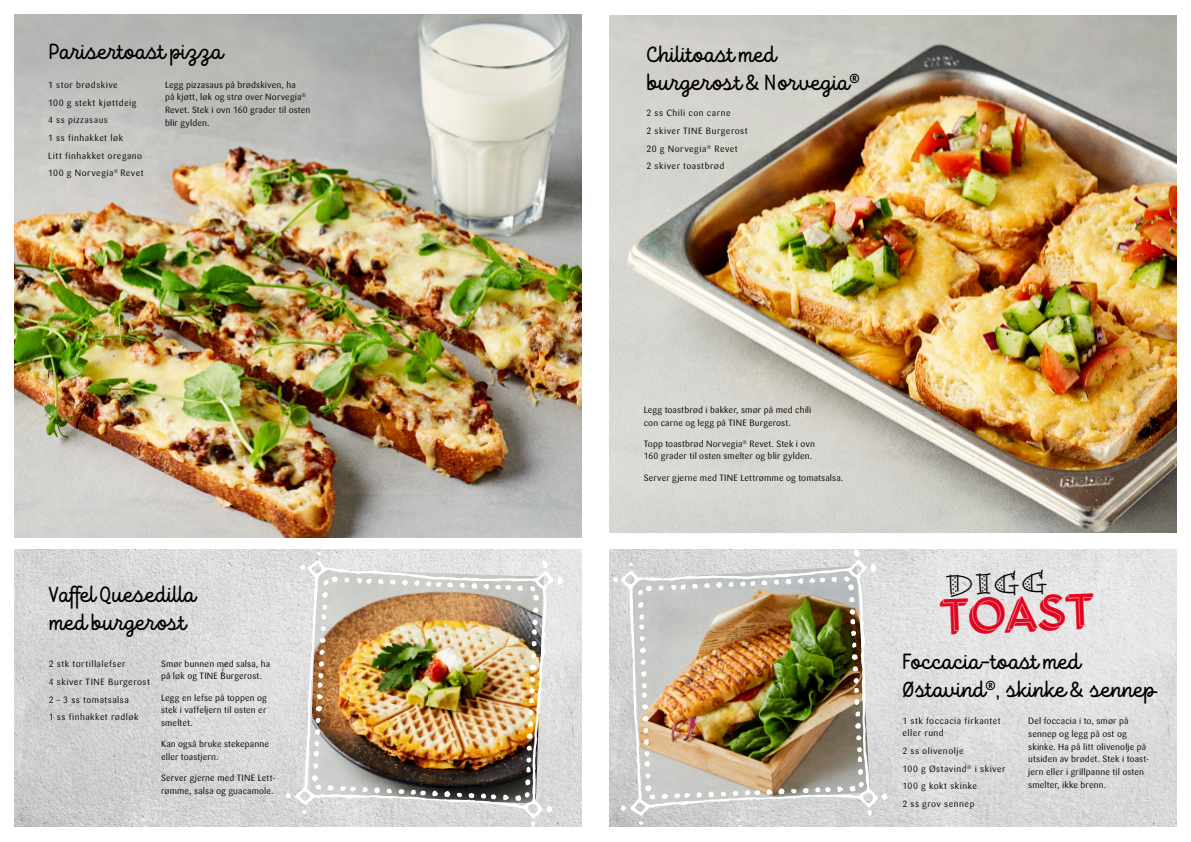
<style>
.page{position:relative;width:1191px;height:842px;background:#fff}
.page>*{position:absolute;margin:0;border:0;box-sizing:border-box;transform-origin:0 0}
.t1{font:45.3px "Town 31 Dimensional";color:#e30520}
.t2{font:32.1px "Bermuda LP Std Dots";color:#000}
.t3{font:22px/28px "TT Milks Script";color:#000}
.Avsnitt_beskrivelse{font:9px/12.7px "TINE Sari";letter-spacing:.015em;color:#000}
.Avsnitt_Ingredienser{font:9px/12px "TINE Sari";letter-spacing:.055em;color:#000}
</style>
<div class="page">
<img style="left:14px;top:550px;width:567px;height:276px">
<img style="left:609px;top:550px;width:567px;height:276px">
<img style="left:14px;top:14px;width:567px;height:523px">
<img style="left:609px;top:15px;width:567px;height:518px">
<img style="left:613px;top:550px;width:276px;height:276px">
<img style="left:286px;top:551px;width:277px;height:276px">
<p class="t3" style="left:48px;top:38px;width:175px">Parisertoast pizza</p>
<p class="Avsnitt_beskrivelse" style="left:165px;top:78px;width:147px">Legg pizzasaus på brødskiven, ha<br>på kjøtt, løk og strø over Norvegia<sup>®<br></sup>Revet. Stek i ovn 160 grader til osten blir gylden.</p>
<p class="Avsnitt_Ingredienser" style="left:48px;top:79px;width:71px">1 stor brødskive</p>
<p class="Avsnitt_Ingredienser" style="left:48px;top:97px;width:90px">100 g stekt kjøttdeig</p>
<p class="Avsnitt_Ingredienser" style="left:48px;top:114px;width:61px">4 ss pizzasaus</p>
<p class="Avsnitt_Ingredienser" style="left:48px;top:132px;width:76px">1 ss finhakket løk</p>
<p class="Avsnitt_Ingredienser" style="left:48px;top:150px;width:96px">Litt finhakket oregano</p>
<p class="Avsnitt_Ingredienser" style="left:48px;top:167px;width:97px">100 g Norvegia<sup>®</sup> Revet</p>
<p class="t3" style="left:48px;top:580px;width:147px">Vaffel Quesedilla med burgerost</p>
<p class="Avsnitt_beskrivelse" style="left:161px;top:657px;width:111px">Smør bunnen med salsa, ha på løk og TINE Burgerost.</p>
<p class="Avsnitt_beskrivelse" style="left:161px;top:691px;width:107px;text-align:justify">Legg en lefse på toppen og stek i vaffeljern til osten er smeltet.</p>
<p class="Avsnitt_beskrivelse" style="left:161px;top:738px;width:109px">Kan også bruke stekepanne eller toastjern.</p>
<p class="Avsnitt_beskrivelse" style="left:161px;top:772px;width:116px">Server gjerne med TINE Lett&shy;rømme, salsa og guacamole.</p>
<p class="Avsnitt_Ingredienser" style="left:49px;top:658px;width:78px">2 stk tortillalefser</p>
<p class="Avsnitt_Ingredienser" style="left:49px;top:676px;width:103px">4 skiver TINE Burgerost</p>
<p class="Avsnitt_Ingredienser" style="left:49px;top:693px;width:81px">2 – 3 ss tomatsalsa</p>
<p class="Avsnitt_Ingredienser" style="left:49px;top:711px;width:91px">1 ss finhakket rødløk</p>
<p class="t3" style="left:646px;top:41px;width:216px">Chilitoast med burgerost &amp; Norvegia<sup>®</sup></p>
<p class="Avsnitt_Ingredienser" style="left:646px;top:107px;width:86px">2 ss Chili con carne</p>
<p class="Avsnitt_Ingredienser" style="left:646px;top:125px;width:103px">2 skiver TINE Burgerost</p>
<p class="Avsnitt_Ingredienser" style="left:646px;top:143px;width:93px">20 g Norvegia<sup>®</sup> Revet</p>
<p class="Avsnitt_Ingredienser" style="left:646px;top:160px;width:79px">2 skiver toastbrød</p>
<p class="Avsnitt_beskrivelse" style="left:643px;top:403px;width:169px">Legg toastbrød i bakker, smør på med chili con carne og legg på TINE Burgerost.</p>
<p class="Avsnitt_beskrivelse" style="left:643px;top:437px;width:173px">Topp toastbrød Norvegia<sup>®</sup> Revet. Stek i ovn<br>160 grader til osten smelter og blir gylden.</p>
<p class="Avsnitt_beskrivelse" style="left:643px;top:471px;width:201px">Server gjerne med TINE Lettrømme og tomatsalsa.</p>
<p class="t2" style="left:946px;top:564px;width:102px;rotate:-2deg">digg</p>
<p class="t1" style="left:942px;top:589px;width:153px;rotate:-2deg">toast</p>
<p class="t3" style="left:901px;top:648px;width:254px">Foccacia-toast med<br>Østavind<sup>®</sup>, skinke &amp; sennep</p>
<p class="Avsnitt_Ingredienser" style="left:902px;top:715px;width:100px">1 stk foccacia firkantet eller rund</p>
<p class="Avsnitt_Ingredienser" style="left:902px;top:745px;width:63px">2 ss olivenolje</p>
<p class="Avsnitt_Ingredienser" style="left:902px;top:762px;width:105px">100 g Østavind<sup>®</sup> i skiver</p>
<p class="Avsnitt_Ingredienser" style="left:902px;top:780px;width:76px">100 g kokt skinke</p>
<p class="Avsnitt_Ingredienser" style="left:902px;top:798px;width:74px">2 ss grov sennep</p>
<p class="Avsnitt_beskrivelse" style="left:1028px;top:715px;width:122px">Del foccacia i to, smør på sennep og legg på ost og skinke. Ha på litt olivenolje på utsiden av brødet. Stek i toast&shy;jern eller i grillpanne til osten smelter, ikke brenn.</p>
</div>
